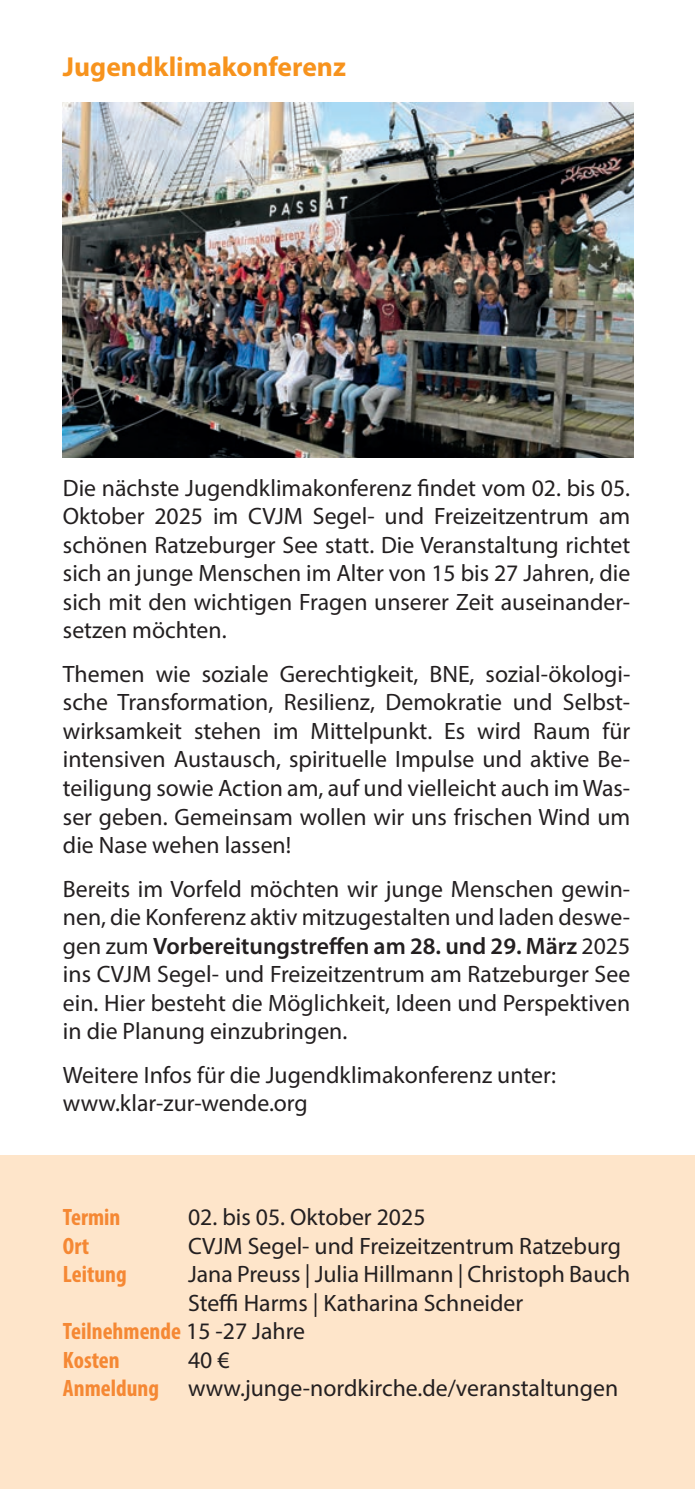
<style>
.page{position:relative;width:695px;height:1489px;background:#fff}
.page>*{position:absolute;margin:0;border:0;box-sizing:border-box;transform-origin:0 0}
.t1{font:700 27.5px "Myriad Pro";color:#f7931d}
.t2{font:23.75px/28.5px "Myriad Pro";color:#231f20;text-align:justify}
.t3{font:700 condensed 23.75px "Myriad Pro";color:#f58834}
.s1{font-weight:600}
.s2{font-weight:400;font-stretch:normal;color:#231f20}
.s3{font-weight:700;font-stretch:condensed;color:#f58834}
</style>
<div class="page">
<div style="left:0;top:1155px;width:694px;height:333px;background:#fee5ca"></div>
<img style="left:63px;top:103px;width:570px;height:355px">
<p class="t1" style="left:63px;top:48px;width:284px">Jugendklimakonferenz</p>
<p class="t2" style="left:63px;top:473px;width:568px">Die nächste Jugendklimakonferenz findet vom 02. bis 05.<br>Oktober 2025 im CVJM Segel- und Freizeitzentrum am schönen Ratzeburger See statt. Die Veranstaltung richtet sich an junge Menschen im Alter von 15 bis 27 Jahren, die sich mit den wichtigen Fragen unserer Zeit auseinander&shy;setzen möchten.</p>
<p class="t2" style="left:63px;top:659px;width:568px">Themen wie soziale Gerechtigkeit, BNE, sozial-ökologi&shy;sche Transformation, Resilienz, Demokratie und Selbst&shy;wirksamkeit stehen im Mittelpunkt. Es wird Raum für intensiven Austausch, spirituelle Impulse und aktive Be&shy;teiligung sowie Action am, auf und vielleicht auch im Was&shy;ser geben. Gemeinsam wollen wir uns frischen Wind um die Nase wehen lassen!</p>
<p class="t2" style="left:63px;top:873px;width:568px">Bereits im Vorfeld möchten wir junge Menschen gewin&shy;nen, die Konferenz aktiv mitzugestalten und laden deswe&shy;gen zum <span class="s1">Vorbereitungstreffen am 28. und 29. März</span> 2025 ins CVJM Segel- und Freizeitzentrum am Ratzeburger See ein. Hier besteht die Möglichkeit, Ideen und Perspektiven in die Planung einzubringen.</p>
<p class="t2" style="left:63px;top:1059px;width:494px">Weitere Infos für die Jugendklimakonferenz unter: www.klar-zur-wende.org</p>
<p class="t3" style="left:63px;top:1202px;width:59px">Termin</p>
<p class="t2" style="left:188px;top:1202px;width:239px">02. bis 05. Oktober 2025</p>
<p class="t3" style="left:63px;top:1230px;width:28px">Ort</p>
<p class="t2" style="left:188px;top:1230px;width:434px">CVJM Segel- und Freizeitzentrum Ratzeburg</p>
<p class="t3" style="left:63px;top:1259px;width:65px">Leitung</p>
<p class="t2" style="left:188px;top:1259px;width:443px">Jana Preuss | Julia Hillmann | Christoph Bauch</p>
<p class="t2" style="left:188px;top:1287px;width:336px">Steffi Harms | Katharina Schneider</p>
<p class="t3" style="left:63px;top:1316px;width:244px">Teilnehmende <span class="s2">15 -27 Jahre</span></p>
<p class="t3" style="left:63px;top:1344px;width:58px">Kosten</p>
<p class="t2" style="left:63px;top:1344px;width:556px;text-indent:125px">40 €<br><span class="s3">Anmeldung</span> www.junge-nordkirche.de/veranstaltungen</p>
</div>
